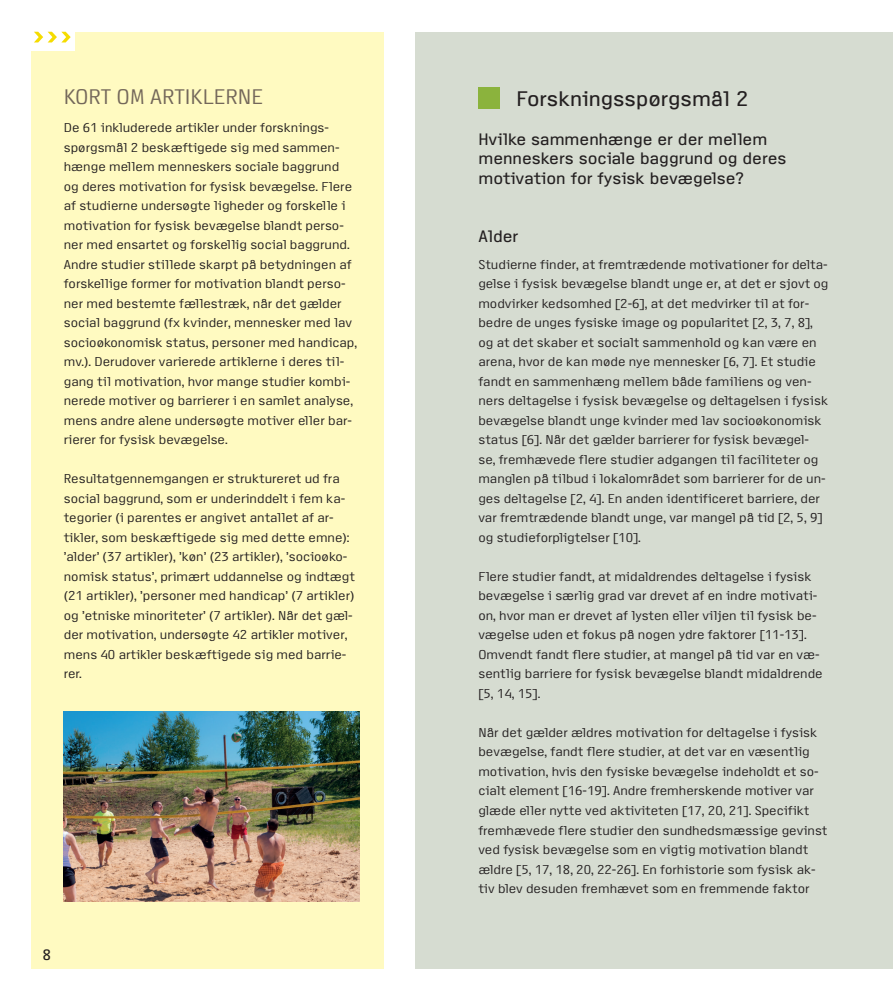
<style>
.page{position:relative;width:893px;height:1000px;background:#fff}
.page>*{position:absolute;margin:0;border:0;box-sizing:border-box;transform-origin:0 0}
.t1{font:21px "Access";color:#231f20}
.t2{font:21px "Access";color:#73675a}
.t3{font:16.5px/19.5px "Access";color:#231f20}
.t4{font:15px "Access";color:#231f20}
.t5{font:12.75px/19.5px "Access";color:#231f20}
</style>
<div class="page">
<div style="left:32px;top:32px;width:352px;height:935px;background:#fffac1"></div>
<div style="left:31px;top:26px;width:44px;height:25px;background:#fff"></div>
<svg style="left:34px;top:32px;width:37px;height:10px"></svg>
<div style="left:415px;top:32px;width:478px;height:935px;background:#d6dcd1"></div>
<div style="left:478px;top:87px;width:22px;height:21px;background:#8bb33d"></div>
<img style="left:64px;top:711px;width:295px;height:190px">
<h1 class="t2" style="left:64px;top:85px;width:201px">KORT OM ARTIKLERNE</h1>
<p class="t5" style="left:64px;top:118px;width:295px">De 61 inkluderede artikler under forsknings&shy;spørgsmål 2 beskæftigede sig med sammen&shy;hænge mellem menneskers sociale baggrund og deres motivation for fysisk bevægelse. Flere af studierne undersøgte ligheder og forskelle i motivation for fysisk bevægelse blandt perso&shy;ner med ensartet og forskellig social baggrund.<br>Andre studier stillede skarpt på betydningen af forskellige former for motivation blandt perso&shy;ner med bestemte fællestræk, når det gælder social baggrund (fx kvinder, mennesker med lav socioøkonomisk status, personer med handicap, mv.). Derudover varierede artiklerne i deres til&shy;gang til motivation, hvor mange studier kombi&shy;nerede motiver og barrierer i en samlet analyse, mens andre alene undersøgte motiver eller bar&shy;rierer for fysisk bevægelse.</p>
<p class="t5" style="left:64px;top:469px;width:293px">Resultatgennemgangen er struktureret ud fra social baggrund, som er underinddelt i fem ka&shy;tegorier (i parentes er angivet antallet af ar&shy;tikler, som beskæftigede sig med dette emne): ’alder’ (37 artikler), ’køn’ (23 artikler), ’socioøko&shy;nomisk status’, primært uddannelse og indtægt (21 artikler), ’personer med handicap’ (7 artikler) og ’etniske minoriteter’ (7 artikler). Når det gæl&shy;der motivation, undersøgte 42 artikler motiver, mens 40 artikler beskæftigede sig med barrie&shy;rer.</p>
<p class="t4" style="left:43px;top:946px;width:10px">8</p>
<h1 class="t1" style="left:517px;top:88px;width:233px">Forskningsspørgsmål 2</h1>
<p class="t3" style="left:478px;top:129px;width:310px">Hvilke sammenhænge er der mellem menneskers sociale baggrund og deres motivation for fysisk bevægelse?</p>
<p class="t3" style="left:478px;top:226px;width:41px">Alder</p>
<p class="t5" style="left:478px;top:254px;width:352px">Studierne finder, at fremtrædende motivationer for delta&shy;gelse i fysisk bevægelse blandt unge er, at det er sjovt og modvirker kedsomhed [2-6], at det medvirker til at for&shy;bedre de unges fysiske image og popularitet [2, 3, 7, 8], og at det skaber et socialt sammenhold og kan være en arena, hvor de kan møde nye mennesker [6, 7]. Et studie fandt en sammenhæng mellem både familiens og ven&shy;ners deltagelse i fysisk bevægelse og deltagelsen i fysisk bevægelse blandt unge kvinder med lav socioøkonomisk status [6]. Når det gælder barrierer for fysisk bevægel&shy;se, fremhævede flere studier adgangen til faciliteter og manglen på tilbud i lokalområdet som barrierer for de un&shy;ges deltagelse [2, 4]. En anden identificeret barriere, der var fremtrædende blandt unge, var mangel på tid [2, 5, 9] og studieforpligtelser [10].</p>
<p class="t5" style="left:478px;top:566px;width:346px">Flere studier fandt, at midaldrendes deltagelse i fysisk bevægelse i særlig grad var drevet af en indre motivati&shy;on, hvor man er drevet af lysten eller viljen til fysisk be&shy;vægelse uden et fokus på nogen ydre faktorer [11-13].<br>Omvendt fandt flere studier, at mangel på tid var en væ&shy;sentlig barriere for fysisk bevægelse blandt midaldrende [5, 14, 15].</p>
<p class="t5" style="left:478px;top:722px;width:351px">Når det gælder ældres motivation for deltagelse i fysisk bevægelse, fandt flere studier, at det var en væsentlig motivation, hvis den fysiske bevægelse indeholdt et so&shy;cialt element [16-19]. Andre fremherskende motiver var glæde eller nytte ved aktiviteten [17, 20, 21]. Specifikt fremhævede flere studier den sundhedsmæssige gevinst ved fysisk bevægelse som en vigtig motivation blandt ældre [5, 17, 18, 20, 22-26]. En forhistorie som fysisk ak&shy;tiv blev desuden fremhævet som en fremmende faktor</p>
</div>
